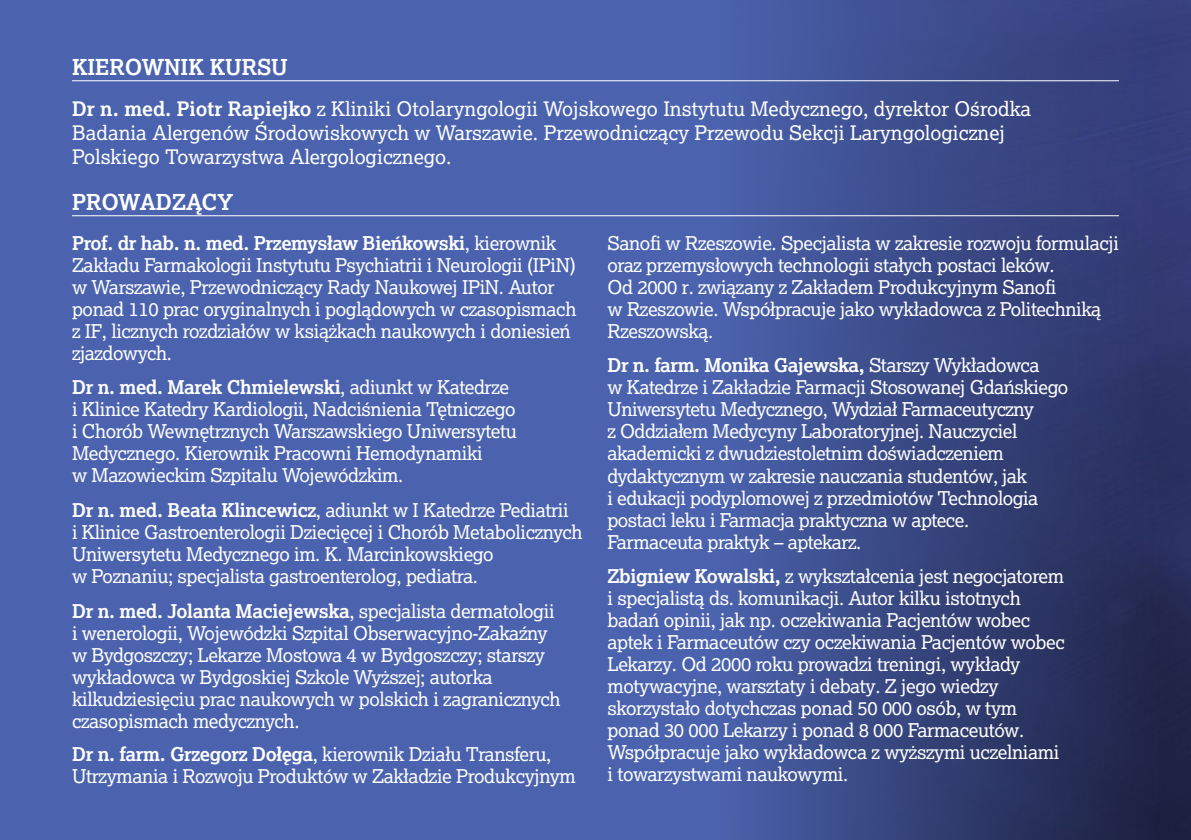
<style>
.page{position:relative;width:1191px;height:840px;background:#fff}
.page>*{position:absolute;margin:0;border:0;box-sizing:border-box;transform-origin:0 0}
.t1{font:700 22px "Lexia";color:#fff}
.t2{font:20px/24px "Lexia";color:#fff}
.t3{font:19px/22px "Lexia";letter-spacing:-.02em;color:#fff}
.s1{font-weight:700}
</style>
<div class="page">
<div style="left:0;top:0;width:1191px;height:839px;background:#4b63ae"></div>
<img style="left:720px;top:0;width:471px;height:839px">
<hr style="left:72px;top:80px;width:1047px;height:1px;background:#fff">
<hr style="left:72px;top:215px;width:1047px;height:1px;background:#fff">
<p class="t1" style="left:72px;top:53px;width:217px">KIEROWNIK KURSU</p>
<p class="t2" style="left:72px;top:96px;width:960px"><span class="s1">Dr n. med. Piotr Rapiejko</span> z Kliniki Otolaryngologii Wojskowego Instytutu Medycznego, dyrektor Ośrodka<br>Badania Alergenów Środowiskowych w Warszawie. Przewodniczący Przewodu Sekcji Laryngologicznej<br>Polskiego Towarzystwa Alergologicznego.</p>
<p class="t1" style="left:72px;top:187px;width:163px">PROWADZĄCY</p>
<p class="t3" style="left:72px;top:231px;width:506px"><span class="s1">Prof. dr hab. n. med. Przemysław Bieńkowski</span>, kierownik Zakładu Farmakologii Instytutu Psychiatrii i Neurologii (IPiN) w Warszawie, Przewodniczący Rady Naukowej IPiN. Autor ponad 110 prac oryginalnych i poglądowych w czasopismach z IF, licznych rozdziałów w książkach naukowych i doniesień zjazdowych.</p>
<p class="t3" style="left:72px;top:376px;width:446px"><span class="s1">Dr n. med. Marek Chmielewski</span>, adiunkt w Katedrze i Klinice Katedry Kardiologii, Nadciśnienia Tętniczego i Chorób Wewnętrznych Warszawskiego Uniwersytetu Medycznego. Kierownik Pracowni Hemodynamiki<br>w Mazowieckim Szpitalu Wojewódzkim.</p>
<p class="t3" style="left:72px;top:498px;width:512px"><span class="s1">Dr n. med. Beata Klincewicz</span>, adiunkt w I Katedrze Pediatrii<br>i Klinice Gastroenterologii Dziecięcej i Chorób Metabolicznych Uniwersytetu Medycznego im. K. Marcinkowskiego<br>w Poznaniu; specjalista gastroenterolog, pediatra.</p>
<p class="t3" style="left:72px;top:599px;width:490px"><span class="s1">Dr n. med. Jolanta Maciejewska</span>, specjalista dermatologii i wenerologii, Wojewódzki Szpital Obserwacyjno-Zakaźny w Bydgoszczy; Lekarze Mostowa 4 w Bydgoszczy; starszy wykładowca w Bydgoskiej Szkole Wyższej; autorka kilkudziesięciu prac naukowych w polskich i zagranicznych czasopismach medycznych.</p>
<p class="t3" style="left:72px;top:742px;width:505px"><span class="s1">Dr n. farm. Grzegorz Dołęga</span>, kierownik Działu Transferu,<br>Utrzymania i Rozwoju Produktów w Zakładzie Produkcyjnym</p>
<p class="t3" style="left:607px;top:231px;width:513px">Sanofi w Rzeszowie. Specjalista w zakresie rozwoju formulacji oraz przemysłowych technologii stałych postaci leków.<br>Od 2000 r. związany z Zakładem Produkcyjnym Sanofi<br>w Rzeszowie. Współpracuje jako wykładowca z Politechniką Rzeszowską.</p>
<p class="t3" style="left:607px;top:354px;width:462px"><span class="s1">Dr n. farm. Monika Gajewska,</span> Starszy Wykładowca<br>w Katedrze i Zakładzie Farmacji Stosowanej Gdańskiego Uniwersytetu Medycznego, Wydział Farmaceutyczny<br>z Oddziałem Medycyny Laboratoryjnej. Nauczyciel akademicki z dwudziestoletnim doświadczeniem dydaktycznym w zakresie nauczania studentów, jak<br>i edukacji podyplomowej z przedmiotów Technologia postaci leku i Farmacja praktyczna w aptece.<br>Farmaceuta praktyk – aptekarz.</p>
<p class="t3" style="left:607px;top:564px;width:459px"><span class="s1">Zbigniew Kowalski,</span> z wykształcenia jest negocjatorem i specjalistą ds. komunikacji. Autor kilku istotnych badań opinii, jak np. oczekiwania Pacjentów wobec aptek i Farmaceutów czy oczekiwania Pacjentów wobec Lekarzy. Od 2000 roku prowadzi treningi, wykłady motywacyjne, warsztaty i debaty. Z jego wiedzy skorzystało dotychczas ponad 50 000 osób, w tym ponad 30 000 Lekarzy i ponad 8 000 Farmaceutów.<br>Współpracuje jako wykładowca z wyższymi uczelniami i towarzystwami naukowymi.</p>
</div>
